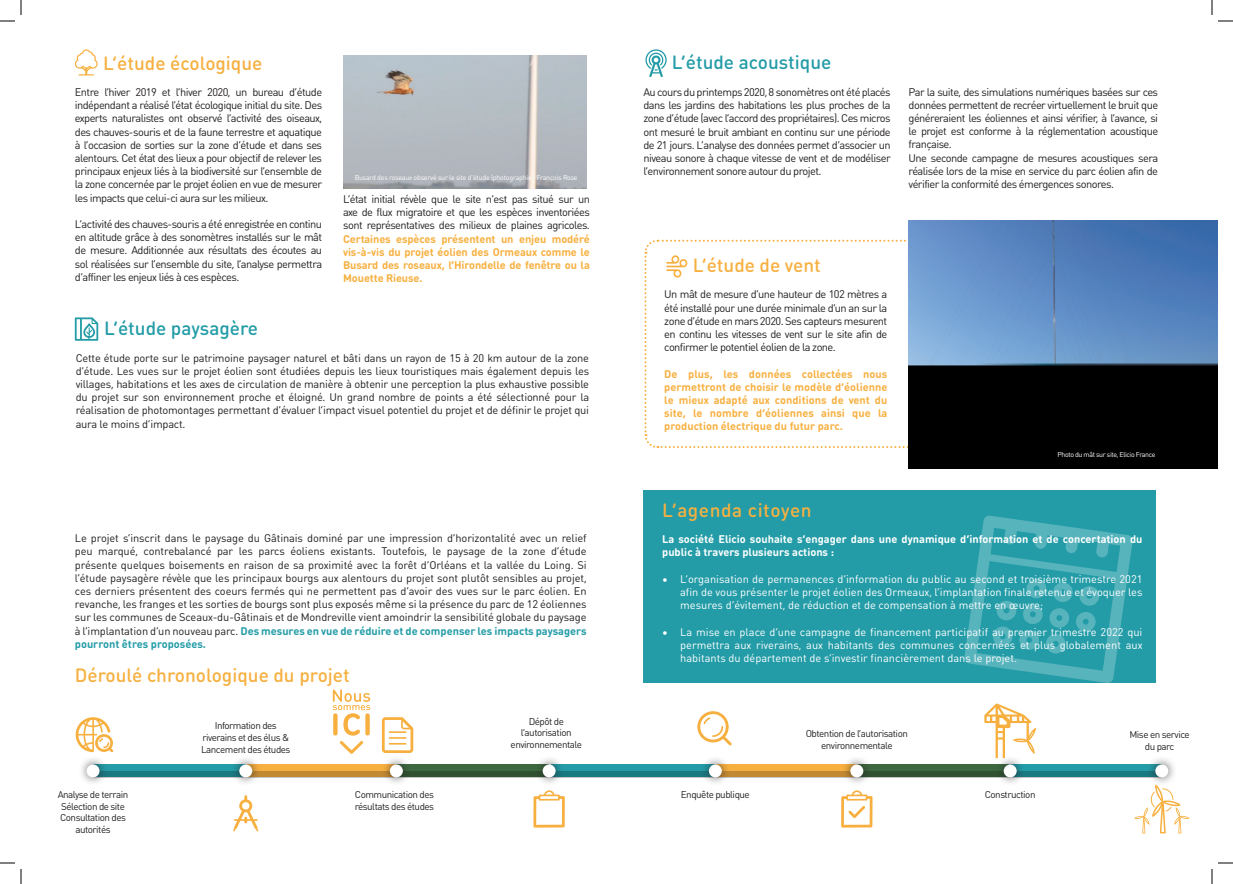
<style>
.page{position:relative;width:1233px;height:884px;background:#fff}
.page>*{position:absolute;margin:0;border:0;box-sizing:border-box;transform-origin:0 0}
.t1{font:500 19px "DIN Round Pro";color:#f7b040}
.t2{font:500 19px "DIN Round Pro";color:#239ca7}
.t3{font:500 19px "DIN Round Pro";letter-spacing:.03em;color:#f7b040}
.t4{font:11px/13.2px "DIN Round Pro";letter-spacing:-.05em;color:#231f20;text-align:justify}
.t5{font:11px/13.2px "DIN Round Pro";color:#fff;text-align:justify}
.t6{font:700 11px/13.2px "DIN Round Pro";letter-spacing:-.01em;color:#f7b040;text-align:justify}
.t7{font:700 11px/13.2px "DIN Round Pro";color:#fff}
.t8{font:9.8px/11.8px "DIN Round Pro";letter-spacing:-.05em;color:#231f20;text-align:center}
.t9{font:7px "DIN Round Pro";letter-spacing:-.03em;color:#fff}
.t10{font:7px "DIN Round Pro";letter-spacing:-.05em;color:#fff}
.s1{font-weight:700;color:#239ca7}
</style>
<div class="page">
<img style="left:343px;top:55px;width:244px;height:133px">
<div style="left:643px;top:490px;width:512px;height:193px;background:#239ca7"></div>
<svg style="left:964px;top:515px;width:169px;height:168px"></svg>
<img style="left:908px;top:221px;width:309px;height:248px">
<div style="left:246px;top:764px;width:152px;height:13px;background:#f7b040"></div>
<div style="left:396px;top:764px;width:153px;height:13px;background:#3e6840"></div>
<div style="left:704px;top:764px;width:153px;height:13px;background:#f7b040"></div>
<div style="left:93px;top:764px;width:153px;height:13px;background:#239ca7"></div>
<div style="left:551px;top:764px;width:163px;height:13px;background:#239ca7"></div>
<div style="left:857px;top:764px;width:152px;height:13px;background:#3e6840"></div>
<div style="left:1009px;top:764px;width:153px;height:13px;background:#239ca7"></div>
<svg style="left:271px;top:771px;width:178px;height:6px"></svg>
<svg style="left:805px;top:771px;width:179px;height:6px"></svg>
<svg style="left:108px;top:771px;width:163px;height:6px"></svg>
<svg style="left:627px;top:771px;width:178px;height:6px"></svg>
<svg style="left:449px;top:771px;width:178px;height:6px"></svg>
<svg style="left:984px;top:771px;width:162px;height:6px"></svg>
<svg style="left:76px;top:717px;width:37px;height:35px"></svg>
<svg style="left:233px;top:795px;width:25px;height:36px"></svg>
<div style="left:78px;top:756px;width:30px;height:30px;background:#231f20;opacity:.75"></div>
<div style="left:87px;top:764px;width:12px;height:13px;background:#fff;border-radius:50%"></div>
<div style="left:231px;top:756px;width:30px;height:30px;background:#231f20;opacity:.75"></div>
<div style="left:239px;top:764px;width:13px;height:13px;background:#fff;border-radius:50%"></div>
<div style="left:381px;top:756px;width:30px;height:30px;background:#231f20;opacity:.75"></div>
<div style="left:390px;top:764px;width:13px;height:13px;background:#fff;border-radius:50%"></div>
<div style="left:534px;top:756px;width:30px;height:30px;background:#231f20;opacity:.75"></div>
<div style="left:542px;top:764px;width:13px;height:13px;background:#fff;border-radius:50%"></div>
<div style="left:700px;top:756px;width:30px;height:30px;background:#231f20;opacity:.75"></div>
<div style="left:709px;top:764px;width:13px;height:13px;background:#fff;border-radius:50%"></div>
<div style="left:841px;top:756px;width:31px;height:30px;background:#231f20;opacity:.75"></div>
<div style="left:850px;top:764px;width:13px;height:13px;background:#fff;border-radius:50%"></div>
<div style="left:995px;top:756px;width:30px;height:30px;background:#231f20;opacity:.75"></div>
<div style="left:1003px;top:764px;width:13px;height:13px;background:#fff;border-radius:50%"></div>
<div style="left:1146px;top:756px;width:31px;height:30px;background:#231f20;opacity:.75"></div>
<div style="left:1155px;top:764px;width:13px;height:13px;background:#fff;border-radius:50%"></div>
<svg style="left:841px;top:790px;width:31px;height:38px"></svg>
<svg style="left:533px;top:790px;width:32px;height:38px"></svg>
<svg style="left:382px;top:717px;width:31px;height:36px"></svg>
<svg style="left:984px;top:703px;width:52px;height:55px"></svg>
<svg style="left:697px;top:711px;width:35px;height:35px"></svg>
<svg style="left:1134px;top:785px;width:55px;height:48px"></svg>
<div style="left:539px;top:804px;width:21px;height:18px;background:#fff"></div>
<svg style="left:75px;top:49px;width:23px;height:26px"></svg>
<svg style="left:75px;top:317px;width:23px;height:24px"></svg>
<svg style="left:644px;top:239px;width:307px;height:210px"></svg>
<svg style="left:645px;top:49px;width:21px;height:28px"></svg>
<svg style="left:333px;top:690px;width:37px;height:64px"></svg>
<svg style="left:1218px;top:20px;width:15px;height:2px"></svg>
<svg style="left:1218px;top:862px;width:15px;height:2px"></svg>
<svg style="left:0;top:0;width:22px;height:22px"></svg>
<svg style="left:0;top:862px;width:22px;height:22px"></svg>
<svg style="left:1211px;top:0;width:1px;height:15px"></svg>
<svg style="left:1211px;top:869px;width:1px;height:15px"></svg>
<h1 class="t1" style="left:103px;top:50px;width:161px">L’étude écologique</h1>
<p class="t4" style="left:75px;top:85px;width:249px">Entre l’hiver 2019 et l’hiver 2020, un bureau d’étude indépendant a réalisé l’état écologique initial du site. Des experts naturalistes ont observé l’activité des oiseaux, des chauves-souris et de la faune terrestre et aquatique à l’occasion de sorties sur la zone d’étude et dans ses alentours. Cet état des lieux a pour objectif de relever les principaux enjeux liés à la biodiversité sur l’ensemble de la zone concernée par le projet éolien en vue de mesurer les impacts que celui-ci aura sur les milieux.</p>
<p class="t4" style="left:75px;top:217px;width:249px">L’activité des chauves-souris a été enregistrée en continu en altitude grâce à des sonomètres installés sur le mât de mesure. Additionnée aux résultats des écoutes au sol réalisées sur l’ensemble du site, l’analyse permettra d’affiner les enjeux liés à ces espèces.</p>
<h1 class="t2" style="left:104px;top:315px;width:156px">L’étude paysagère</h1>
<p class="t4" style="left:76px;top:351px;width:515px">Cette étude porte sur le patrimoine paysager naturel et bâti dans un rayon de 15 à 20 km autour de la zone d’étude. Les vues sur le projet éolien sont étudiées depuis les lieux touristiques mais également depuis les villages, habitations et les axes de circulation de manière à obtenir une perception la plus exhaustive possible du projet sur son environnement proche et éloigné. Un grand nombre de points a été sélectionné pour la réalisation de photomontages permettant d’évaluer l’impact visuel potentiel du projet et de définir le projet qui aura le moins d’impact.</p>
<p class="t9" style="left:355px;top:173px;width:224px">Busard des roseaux observé sur le site d’étude (photographie : François Rose</p>
<p class="t4" style="left:343px;top:192px;width:248px">L’état initial révèle que le site n’est pas situé sur un axe de flux migratoire et que les espèces inventoriées sont représentatives des milieux de plaines agricoles.</p>
<p class="t6" style="left:343px;top:232px;width:248px">Certaines espèces présentent un enjeu modéré vis-à-vis du projet éolien des Ormeaux comme le Busard des roseaux, l’Hirondelle de fenêtre ou la Mouette Rieuse.</p>
<p class="t4" style="left:75px;top:531px;width:513px">Le projet s’inscrit dans le paysage du Gâtinais dominé par une impression d’horizontalité avec un relief peu marqué, contrebalancé par les parcs éoliens existants. Toutefois, le paysage de la zone d’étude présente quelques boisements en raison de sa proximité avec la forêt d’Orléans et la vallée du Loing. Si l’étude paysagère révèle que les principaux bourgs aux alentours du projet sont plutôt sensibles au projet, ces derniers présentent des coeurs fermés qui ne permettent pas d’avoir des vues sur le parc éolien. En revanche, les franges et les sorties de bourgs sont plus exposés même si la présence du parc de 12 éoliennes sur les communes de Sceaux-du-Gâtinais et de Mondreville vient amoindrir la sensibilité globale du paysage à l’implantation d’un nouveau parc. <span class="s1">Des mesures en vue de réduire et de compenser les impacts paysagers pourront êtres proposées.</span></p>
<h1 class="t1" style="left:75px;top:662px;width:276px">Déroulé chronologique du projet</h1>
<p class="t8" style="left:201px;top:719px;width:91px">Information des riverains et des élus &amp;<br>Lancement des études</p>
<p class="t8" style="left:58px;top:788px;width:72px">Analyse de terrain<br>Sélection de site<br>Consultation des autorités</p>
<p class="t8" style="left:355px;top:788px;width:81px;text-align:left">Communication des résultats des études</p>
<p class="t8" style="left:510px;top:715px;width:73px">Dépôt de l’autorisation environnementale</p>
<h1 class="t2" style="left:672px;top:50px;width:161px">L’étude acoustique</h1>
<p class="t4" style="left:643px;top:85px;width:249px">Au cours du printemps 2020, 8 sonomètres ont été placés dans les jardins des habitations les plus proches de la zone d’étude (avec l’accord des propriétaires). Ces micros ont mesuré le bruit ambiant en continu sur une période de 21 jours. L’analyse des données permet d’associer un niveau sonore à chaque vitesse de vent et de modéliser l’environnement sonore autour du projet.</p>
<p class="t4" style="left:908px;top:85px;width:251px;text-align:left">Par la suite, des simulations numériques basées sur ces données permettent de recréer virtuellement le bruit que généreraient les éoliennes et ainsi vérifier, à l’avance, si le projet est conforme à la réglementation acoustique française.<br>Une seconde campagne de mesures acoustiques sera réalisée lors de la mise en service du parc éolien afin de vérifier la conformité des émergences sonores.</p>
<h1 class="t1" style="left:692px;top:252px;width:130px">L’étude de vent</h1>
<p class="t4" style="left:664px;top:287px;width:224px">Un mât de mesure d’une hauteur de 102 mètres a été installé pour une durée minimale d’un an sur la zone d’étude en mars 2020. Ses capteurs mesurent en continu les vitesses de vent sur le site afin de confirmer le potentiel éolien de la zone.</p>
<p class="t6" style="left:664px;top:367px;width:224px">De plus, les données collectées nous permettront de choisir le modèle d’éolienne le mieux adapté aux conditions de vent du site, le nombre d’éoliennes ainsi que la production électrique du futur parc.</p>
<p class="t10" style="left:1057px;top:450px;width:100px">Photo du mât sur site, Elicio France</p>
<h1 class="t3" style="left:662px;top:497px;width:151px">L’agenda citoyen</h1>
<p class="t7" style="left:662px;top:532px;width:482px">La société Elicio souhaite s’engager dans une dynamique d’information et de concertation du public à travers plusieurs actions :</p>
<p class="t5" style="left:680px;top:572px;width:464px;text-indent:-18px">• L’organisation de permanences d’information du public au second et troisième trimestre 2021 afin de vous présenter le projet éolien des Ormeaux, l’implantation finale retenue et évoquer les mesures d’évitement, de réduction et de compensation à mettre en œuvre;</p>
<p class="t5" style="left:680px;top:625px;width:464px;text-indent:-18px">• La mise en place d’une campagne de financement participatif au premier trimestre 2022 qui permettra aux riverains, aux habitants des communes concernées et plus globalement aux habitants du département de s’investir financièrement dans le projet.</p>
<p class="t8" style="left:805px;top:728px;width:104px">Obtention de l’autorisation environnementale</p>
<p class="t8" style="left:681px;top:788px;width:70px">Enquête publique</p>
<p class="t8" style="left:984px;top:788px;width:52px">Construction</p>
<p class="t8" style="left:1129px;top:728px;width:62px">Mise en service du parc</p>
</div>
